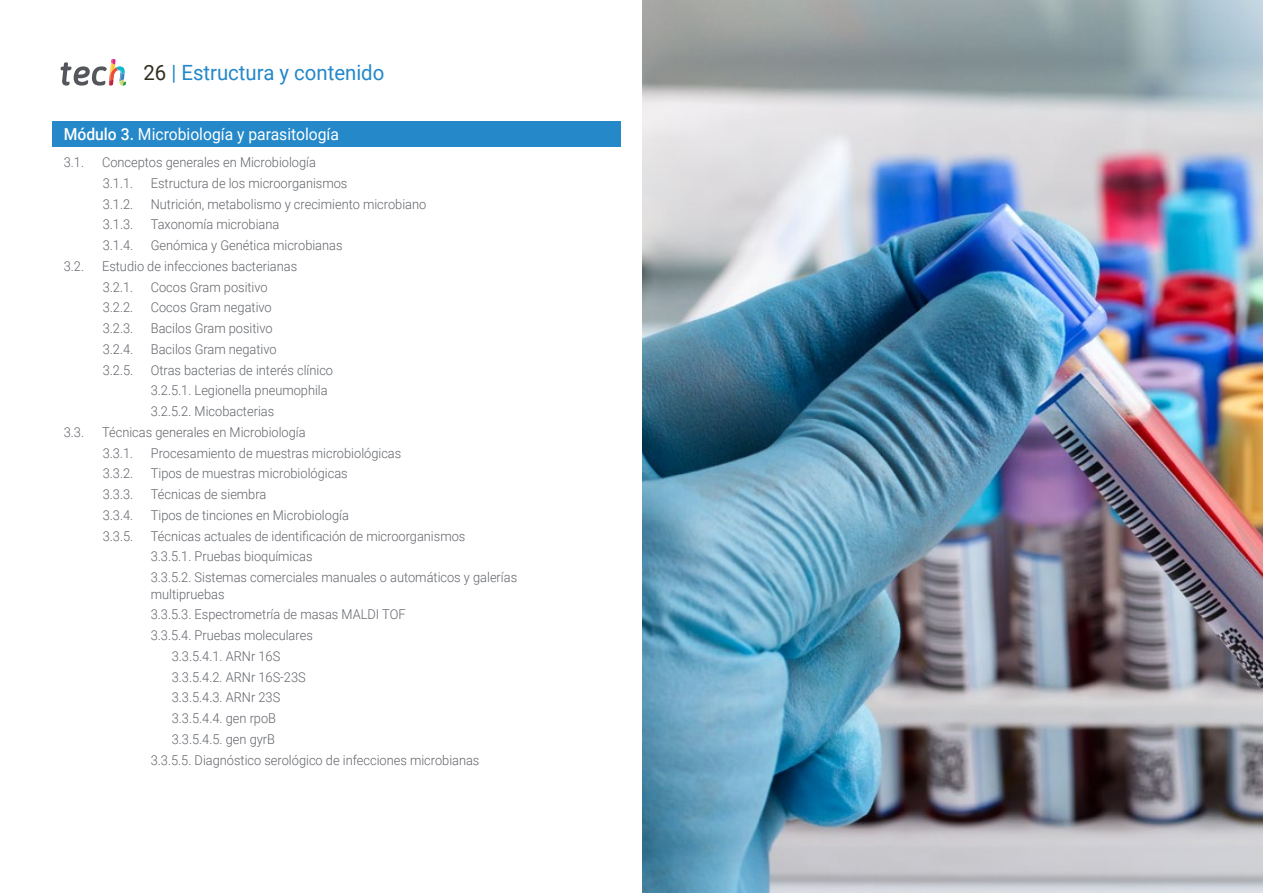
<style>
.page{position:relative;width:1263px;height:893px;background:#fff}
.page>*{position:absolute;margin:0;border:0;box-sizing:border-box;transform-origin:0 0}
.t1{font:21px "Roboto";color:#2488c9}
.t2{font:16.5px "Roboto";color:#fff;scale:.95 1}
.t3{font:300 13.5px/20.7px "Roboto";color:#61646a;scale:.95 1}
.s1{color:#312e20}
.s2{font-weight:500}
</style>
<div class="page">
<div style="left:53px;top:121px;width:568px;height:25px;background:#2488c9"></div>
<svg style="left:61px;top:59px;width:65px;height:27px"></svg>
<img style="left:642px;top:0;width:621px;height:893px">
<h1 class="t1" style="left:144px;top:57px;width:242px"><span class="s1">26</span> | Estructura y contenido</h1>
<p class="t2" style="left:64px;top:123px;width:291px"><span class="s2">Módulo 3.</span> Microbiología y parasitología</p>
<p class="t3" style="left:64px;top:151px;width:23px">3.1.</p>
<p class="t3" style="left:102px;top:151px;width:227px">Conceptos generales en Microbiología<br>3.1.1.</p>
<p class="t3" style="left:151px;top:172px;width:208px">Estructura de los microorganismos</p>
<p class="t3" style="left:103px;top:193px;width:34px">3.1.2.</p>
<p class="t3" style="left:151px;top:193px;width:292px">Nutrición, metabolismo y crecimiento microbiano</p>
<p class="t3" style="left:103px;top:214px;width:34px">3.1.3.</p>
<p class="t3" style="left:151px;top:214px;width:137px">Taxonomía microbiana</p>
<p class="t3" style="left:103px;top:234px;width:34px">3.1.4.</p>
<p class="t3" style="left:151px;top:234px;width:203px">Genómica y Genética microbianas</p>
<p class="t3" style="left:64px;top:255px;width:23px">3.2.</p>
<p class="t3" style="left:102px;top:255px;width:207px">Estudio de infecciones bacterianas<br>3.2.1.</p>
<p class="t3" style="left:151px;top:276px;width:125px">Cocos Gram positivo</p>
<p class="t3" style="left:103px;top:297px;width:34px">3.2.2.</p>
<p class="t3" style="left:151px;top:297px;width:129px">Cocos Gram negativo</p>
<p class="t3" style="left:103px;top:317px;width:34px">3.2.3.</p>
<p class="t3" style="left:151px;top:317px;width:130px">Bacilos Gram positivo</p>
<p class="t3" style="left:103px;top:338px;width:34px">3.2.4.</p>
<p class="t3" style="left:151px;top:338px;width:134px">Bacilos Gram negativo</p>
<p class="t3" style="left:103px;top:359px;width:34px">3.2.5.</p>
<p class="t3" style="left:151px;top:359px;width:193px">Otras bacterias de interés clínico<br>3.2.5.1. Legionella pneumophila<br>3.2.5.2. Micobacterias</p>
<p class="t3" style="left:64px;top:421px;width:23px">3.3.</p>
<p class="t3" style="left:102px;top:421px;width:216px">Técnicas generales en Microbiología<br>3.3.1.</p>
<p class="t3" style="left:151px;top:442px;width:265px">Procesamiento de muestras microbiológicas</p>
<p class="t3" style="left:103px;top:463px;width:34px">3.3.2.</p>
<p class="t3" style="left:151px;top:463px;width:209px">Tipos de muestras microbiológicas</p>
<p class="t3" style="left:103px;top:483px;width:34px">3.3.3.</p>
<p class="t3" style="left:151px;top:483px;width:123px">Técnicas de siembra</p>
<p class="t3" style="left:103px;top:504px;width:34px">3.3.4.</p>
<p class="t3" style="left:151px;top:504px;width:210px">Tipos de tinciones en Microbiología</p>
<p class="t3" style="left:103px;top:525px;width:34px">3.3.5.</p>
<p class="t3" style="left:151px;top:525px;width:387px">Técnicas actuales de identificación de microorganismos<br>3.3.5.1. Pruebas bioquímicas<br>3.3.5.2. Sistemas comerciales manuales o automáticos y galerías</p>
<p class="t3" style="left:151px;top:583px;width:79px">multipruebas</p>
<p class="t3" style="left:151px;top:604px;width:270px">3.3.5.3. Espectrometría de masas MALDI TOF</p>
<p class="t3" style="left:151px;top:624px;width:172px">3.3.5.4. Pruebas moleculares</p>
<p class="t3" style="left:172px;top:645px;width:116px">3.3.5.4.1. ARNr 16S</p>
<p class="t3" style="left:172px;top:666px;width:142px">3.3.5.4.2. ARNr 16S-23S</p>
<p class="t3" style="left:172px;top:687px;width:116px">3.3.5.4.3. ARNr 23S</p>
<p class="t3" style="left:172px;top:707px;width:111px">3.3.5.4.4. gen rpoB</p>
<p class="t3" style="left:172px;top:728px;width:110px">3.3.5.4.5. gen gyrB</p>
<p class="t3" style="left:151px;top:749px;width:347px">3.3.5.5. Diagnóstico serológico de infecciones microbianas</p>
</div>
